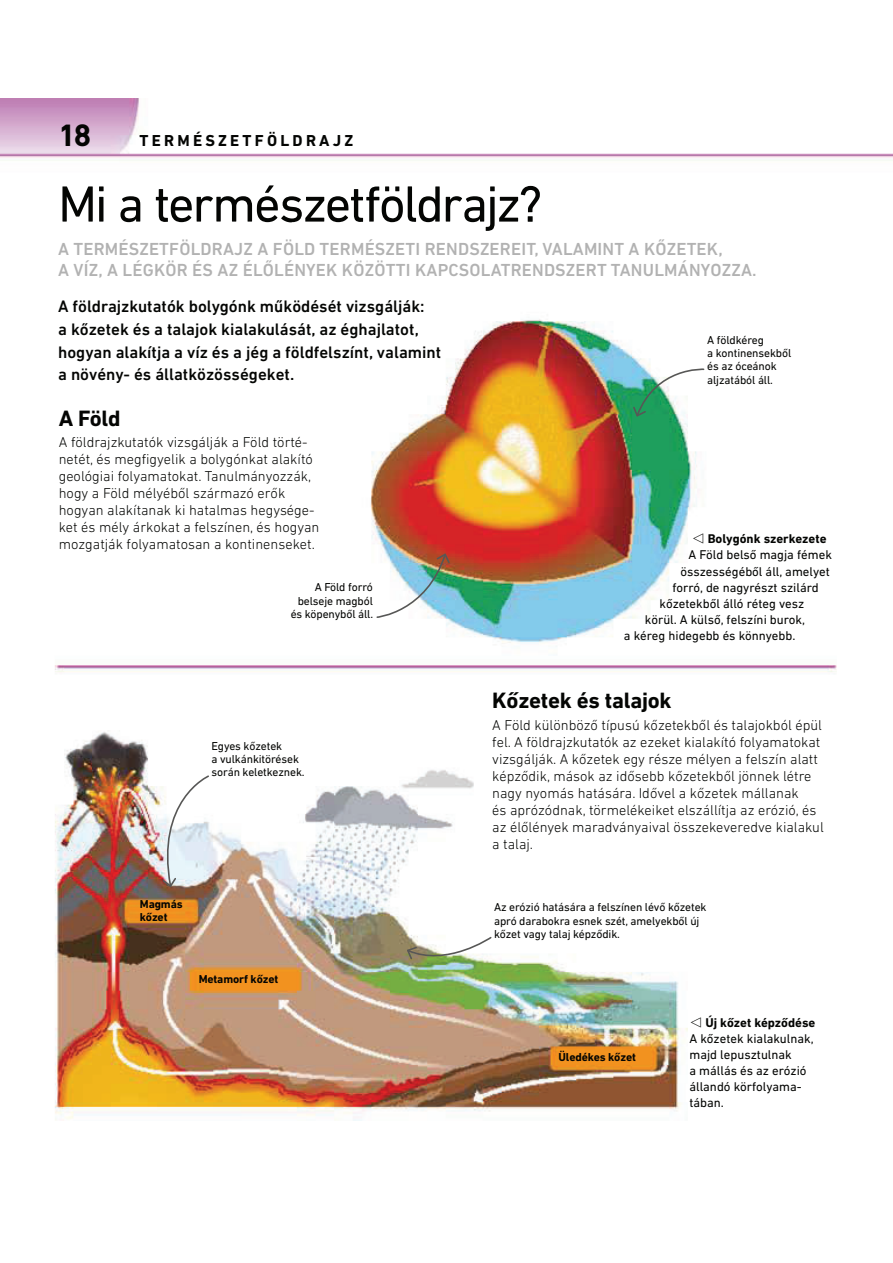
<style>
.page{position:relative;width:893px;height:1263px;background:#fff}
.page>*{position:absolute;margin:0;border:0;box-sizing:border-box;transform-origin:0 0}
.t1{font:51.6px "DIN Next LT Pro";letter-spacing:-.04em;color:#040503}
.t2{font:700 31.5px "DIN Next LT Pro";color:#040503}
.t3{font:700 22.65px "DIN Next LT Pro";letter-spacing:-.01em;color:#040503}
.t4{font:500 17.7px/21px "DIN Next LT Pro";letter-spacing:.01em;color:#b2b2b2}
.t5{font:500 16.95px/22.6px "DIN Next LT Pro";color:#040503}
.t6{font:700 16.2px "DIN Next LT Pro";letter-spacing:.2em;color:#040503}
.t7{font:300 14.55px/17px "DIN Next LT Pro";color:#040503}
.t8{font:12.9px/16.2px "DIN Next LT Pro";color:#040503}
.t9{font:700 12.9px "DIN Next LT Pro";color:#040503}
.t10{font:11.7px/13.4px "DIN Next LT Pro";letter-spacing:-.01em;color:#040503}
.t11{font:700 11.7px/13.4px "DIN Next LT Pro";letter-spacing:-.01em;color:#040503}
.s1{font-weight:700}
</style>
<div class="page">
<img style="left:0;top:98px;width:893px;height:1023px">
<img style="left:376px;top:552px;width:75px;height:67px">
<svg style="left:632px;top:367px;width:73px;height:51px"></svg>
<svg style="left:155px;top:775px;width:55px;height:113px"></svg>
<svg style="left:406px;top:936px;width:86px;height:31px"></svg>
<h2 class="t2" style="left:58px;top:124px;width:35px">18</h2>
<p class="t6" style="left:140px;top:135px;width:215px">TERMÉSZETFÖLDRAJZ</p>
<h1 class="t1" style="left:58px;top:185px;width:486px">Mi a természetföldrajz?</h1>
<p class="t4" style="left:58px;top:240px;width:700px">A TERMÉSZETFÖLDRAJZ A FÖLD TERMÉSZETI RENDSZEREIT, VALAMINT A KŐZETEK,<br>A VÍZ, A LÉGKÖR ÉS AZ ÉLŐLÉNYEK KÖZÖTTI KAPCSOLATRENDSZERT TANULMÁNYOZZA.</p>
<p class="t5" style="left:58px;top:297px;width:385px">A földrajzkutatók bolygónk működését vizsgálják:<br>a kőzetek és a talajok kialakulását, az éghajlatot, hogyan alakítja a víz és a jég a földfelszínt, valamint a növény- és állatközösségeket.</p>
<h3 class="t3" style="left:59px;top:409px;width:63px">A Föld</h3>
<p class="t7" style="left:59px;top:435px;width:262px">A földrajzkutatók vizsgálják a Föld törté&shy;netét, és megfigyelik a bolygónkat alakító geológiai folyamatokat. Tanulmányozzák, hogy a Föld mélyéből származó erők hogyan alakítanak ki hatalmas hegysége&shy;ket és mély árkokat a felszínen, és hogyan mozgatják folyamatosan a kontinenseket.</p>
<p class="t10" style="left:707px;top:334px;width:86px">A földkéreg<br>a kontinensekből és az óceánok aljzatából áll.</p>
<p class="t9" style="left:692px;top:534px;width:136px">◁ Bolygónk szerkezete</p>
<p class="t8" style="left:688px;top:548px;width:145px">A Föld belső magja fémek</p>
<p class="t8" style="left:680px;top:564px;width:151px">összességéből áll, amelyet</p>
<p class="t8" style="left:672px;top:580px;width:148px">forró, de nagyrészt szilárd</p>
<p class="t8" style="left:659px;top:596px;width:146px">kőzetekből álló réteg vesz</p>
<p class="t8" style="left:645px;top:613px;width:162px">körül. A külső, felszíni burok,</p>
<p class="t8" style="left:624px;top:629px;width:173px">a kéreg hidegebb és könnyebb.</p>
<p class="t10" style="left:291px;top:581px;width:84px;text-align:right">A Föld forró belseje magból és köpenyből áll.</p>
<p class="t10" style="left:211px;top:740px;width:95px">Egyes kőzetek<br>a vulkán kitörések során keletkeznek.</p>
<p class="t11" style="left:140px;top:898px;width:44px">Magmás kőzet</p>
<p class="t11" style="left:199px;top:973px;width:81px">Metamorf kőzet</p>
<h3 class="t3" style="left:492px;top:692px;width:181px">Kőzetek és talajok</h3>
<p class="t7" style="left:492px;top:718px;width:333px">A Föld különböző típusú kőzetekből és talajokból épül fel. A földrajzkutatók az ezeket kialakító folyamatokat vizsgálják. A kőzetek egy része mélyen a felszín alatt képződik, mások az idősebb kőzetekből jönnek létre nagy nyomás hatására. Idővel a kőzetek mállanak<br>és aprózódnak, törmelékeiket elszállítja az erózió, és az élőlények maradványaival összekeveredve kialakul a talaj.</p>
<p class="t10" style="left:494px;top:901px;width:214px">Az erózió hatására a felszínen lévő kőzetek apró darabokra esnek szét, amelyekből új kőzet vagy talaj képződik.</p>
<p class="t11" style="left:558px;top:1051px;width:79px">Üledékes kőzet</p>
<p class="t8" style="left:689px;top:1015px;width:127px">◁ <span class="s1">Új kőzet képződése<br></span>A kőzetek kialakulnak, majd lepusztulnak<br>a mállás és az erózió állandó körfolyama&shy;tában.</p>
</div>
